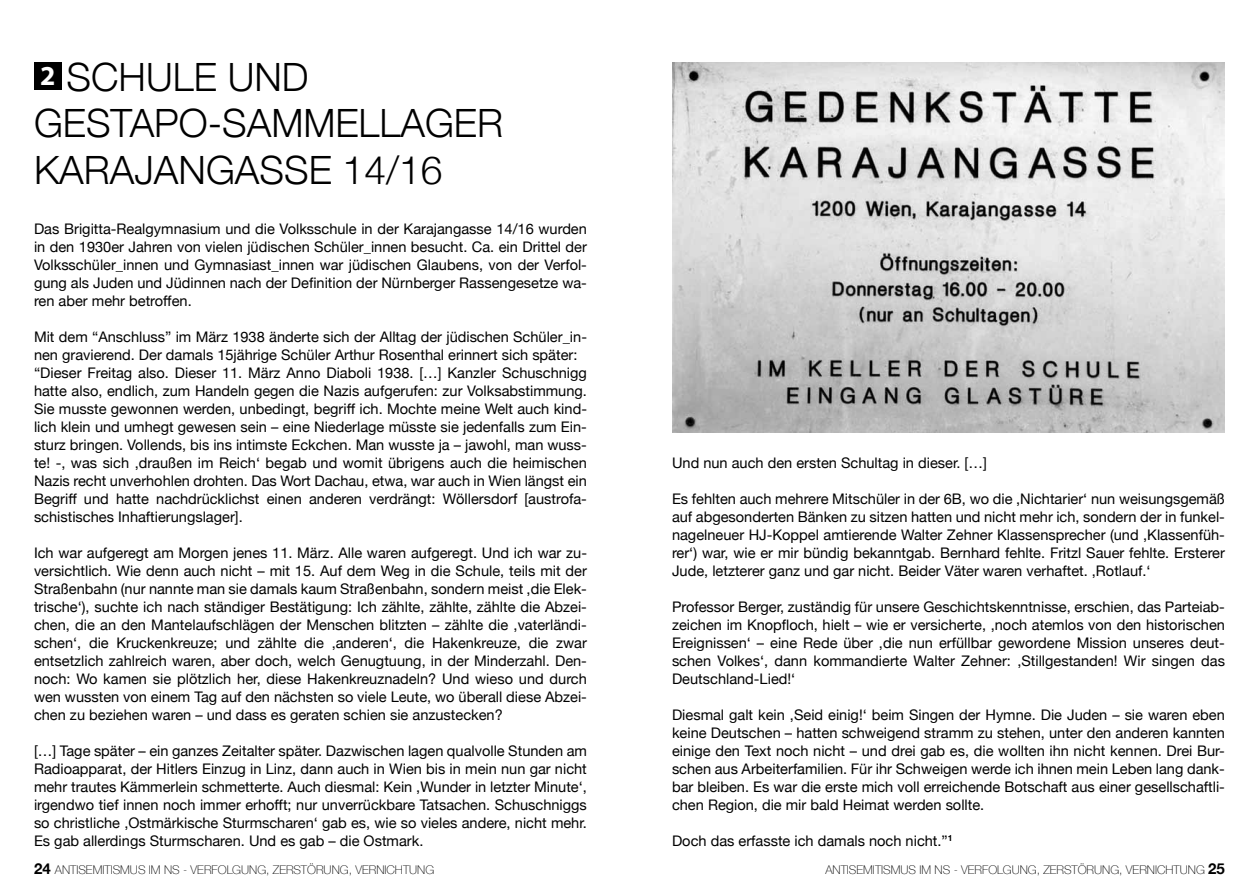
<style>
.page{position:relative;width:1259px;height:893px;background:#fff}
.page>*{position:absolute;margin:0;border:0;box-sizing:border-box;transform-origin:0 0}
.t1{font:300 39px/46.8px "Helvetica Neue";color:#000}
.t2{font:700 27.45px "Myriad Pro";color:#fff}
.t3{font:14.55px/18px "Helvetica Neue";color:#000;text-align:justify}
.t4{font:100 12px "Helvetica Neue";color:#000}
.s1{font-weight:700;font-size:15px}
</style>
<div class="page">
<img style="left:672px;top:62px;width:553px;height:370px">
<div style="left:34px;top:62px;width:28px;height:28px;background:#000"></div>
<h1 class="t1" style="left:34px;top:51px;width:417px;text-indent:33px">SCHULE UND<br>GESTAPO-SAMMELLAGER<br>KARAJANGASSE</h1>
<h2 class="t2" style="left:40px;top:58px;width:17px">2</h2>
<h1 class="t1" style="left:343px;top:145px;width:101px">14/16</h1>
<p class="t3" style="left:34px;top:221px;width:554px">Das Brigitta-Realgymnasium und die Volksschule in der Karajangasse 14/16 wurden in den 1930er Jahren von vielen jüdischen Schüler_innen besucht. Ca. ein Drittel der Volksschüler_innen und Gymnasiast_innen war jüdischen Glaubens, von der Verfol&shy;gung als Juden und Jüdinnen nach der Definition der Nürnberger Rassengesetze wa&shy;ren aber mehr betroffen.</p>
<p class="t3" style="left:34px;top:329px;width:554px;text-align:left">Mit dem “Anschluss” im März 1938 änderte sich der Alltag der jüdischen Schüler_in&shy;nen gravierend. Der damals 15jährige Schüler Arthur Rosenthal erinnert sich später: “Dieser Freitag also. Dieser 11. März Anno Diaboli 1938. […] Kanzler Schuschnigg hatte also, endlich, zum Handeln gegen die Nazis aufgerufen: zur Volksabstimmung.<br>Sie musste gewonnen werden, unbedingt, begriff ich. Mochte meine Welt auch kind&shy;lich klein und umhegt gewesen sein – eine Niederlage müsste sie jedenfalls zum Ein&shy;sturz bringen. Vollends, bis ins intimste Eckchen. Man wusste ja – jawohl, man wuss&shy;te! -, was sich ‚draußen im Reich‘ begab und womit übrigens auch die heimischen Nazis recht unverhohlen drohten. Das Wort Dachau, etwa, war auch in Wien längst ein Begriff und hatte nachdrücklichst einen anderen verdrängt: Wöllersdorf [austrofa&shy;schistisches Inhaftierungslager].</p>
<p class="t3" style="left:34px;top:545px;width:554px">Ich war aufgeregt am Morgen jenes 11. März. Alle waren aufgeregt. Und ich war zu&shy;versichtlich. Wie denn auch nicht – mit 15. Auf dem Weg in die Schule, teils mit der Straßenbahn (nur nannte man sie damals kaum Straßenbahn, sondern meist ‚die Elek&shy;trische‘), suchte ich nach ständiger Bestätigung: Ich zählte, zählte, zählte die Abzei&shy;chen, die an den Mantelaufschlägen der Menschen blitzten – zählte die ‚vaterländi&shy;schen‘, die Kruckenkreuze; und zählte die ‚anderen‘, die Hakenkreuze, die zwar entsetzlich zahlreich waren, aber doch, welch Genugtuung, in der Minderzahl. Den&shy;noch: Wo kamen sie plötzlich her, diese Hakenkreuznadeln? Und wieso und durch wen wussten von einem Tag auf den nächsten so viele Leute, wo überall diese Abzei&shy;chen zu beziehen waren – und dass es geraten schien sie anzustecken?</p>
<p class="t3" style="left:34px;top:743px;width:554px">[…] Tage später – ein ganzes Zeitalter später. Dazwischen lagen qualvolle Stunden am Radioapparat, der Hitlers Einzug in Linz, dann auch in Wien bis in mein nun gar nicht mehr trautes Kämmerlein schmetterte. Auch diesmal: Kein ‚Wunder in letzter Minute‘, irgendwo tief innen noch immer erhofft; nur unverrückbare Tatsachen. Schuschniggs so christliche ‚Ostmärkische Sturmscharen‘ gab es, wie so vieles andere, nicht mehr.<br>Es gab allerdings Sturmscharen. Und es gab – die Ostmark.</p>
<p class="t3" style="left:672px;top:454px;width:316px">Und nun auch den ersten Schultag in dieser. […]</p>
<p class="t3" style="left:672px;top:490px;width:554px">Es fehlten auch mehrere Mitschüler in der 6B, wo die ‚Nichtarier‘ nun weisungsgemäß auf abgesonderten Bänken zu sitzen hatten und nicht mehr ich, sondern der in funkel&shy;nagelneuer HJ-Koppel amtierende Walter Zehner Klassensprecher (und ‚Klassenfüh&shy;rer‘) war, wie er mir bündig bekanntgab. Bernhard fehlte. Fritzl Sauer fehlte. Ersterer Jude, letzterer ganz und gar nicht. Beider Väter waren verhaftet. ‚Rotlauf.‘</p>
<p class="t3" style="left:672px;top:598px;width:554px">Professor Berger, zuständig für unsere Geschichtskenntnisse, erschien, das Parteiab&shy;zeichen im Knopfloch, hielt – wie er versicherte, ‚noch atemlos von den historischen Ereignissen‘ – eine Rede über ‚die nun erfüllbar gewordene Mission unseres deut&shy;schen Volkes‘, dann kommandierte Walter Zehner: ‚Stillgestanden! Wir singen das Deutschland-Lied!‘</p>
<p class="t3" style="left:672px;top:706px;width:554px">Diesmal galt kein ‚Seid einig!‘ beim Singen der Hymne. Die Juden – sie waren eben keine Deutschen – hatten schweigend stramm zu stehen, unter den anderen kannten einige den Text noch nicht – und drei gab es, die wollten ihn nicht kennen. Drei Bur&shy;schen aus Arbeiterfamilien. Für ihr Schweigen werde ich ihnen mein Leben lang dank&shy;bar bleiben. Es war die erste mich voll erreichende Botschaft aus einer gesellschaftli&shy;chen Region, die mir bald Heimat werden sollte.</p>
<p class="t3" style="left:672px;top:832px;width:282px">Doch das erfasste ich damals noch nicht.”<sup>1</sup></p>
<p class="t4" style="left:34px;top:860px;width:402px"><span class="s1">24</span> ANTISEMITISMUS IM NS - VERFOLGUNG, ZERSTÖRUNG, VERNICHTUNG</p>
<p class="t4" style="left:825px;top:860px;width:401px">ANTISEMITISMUS IM NS - VERFOLGUNG, ZERSTÖRUNG, VERNICHTUNG <span class="s1">25</span></p>
</div>
